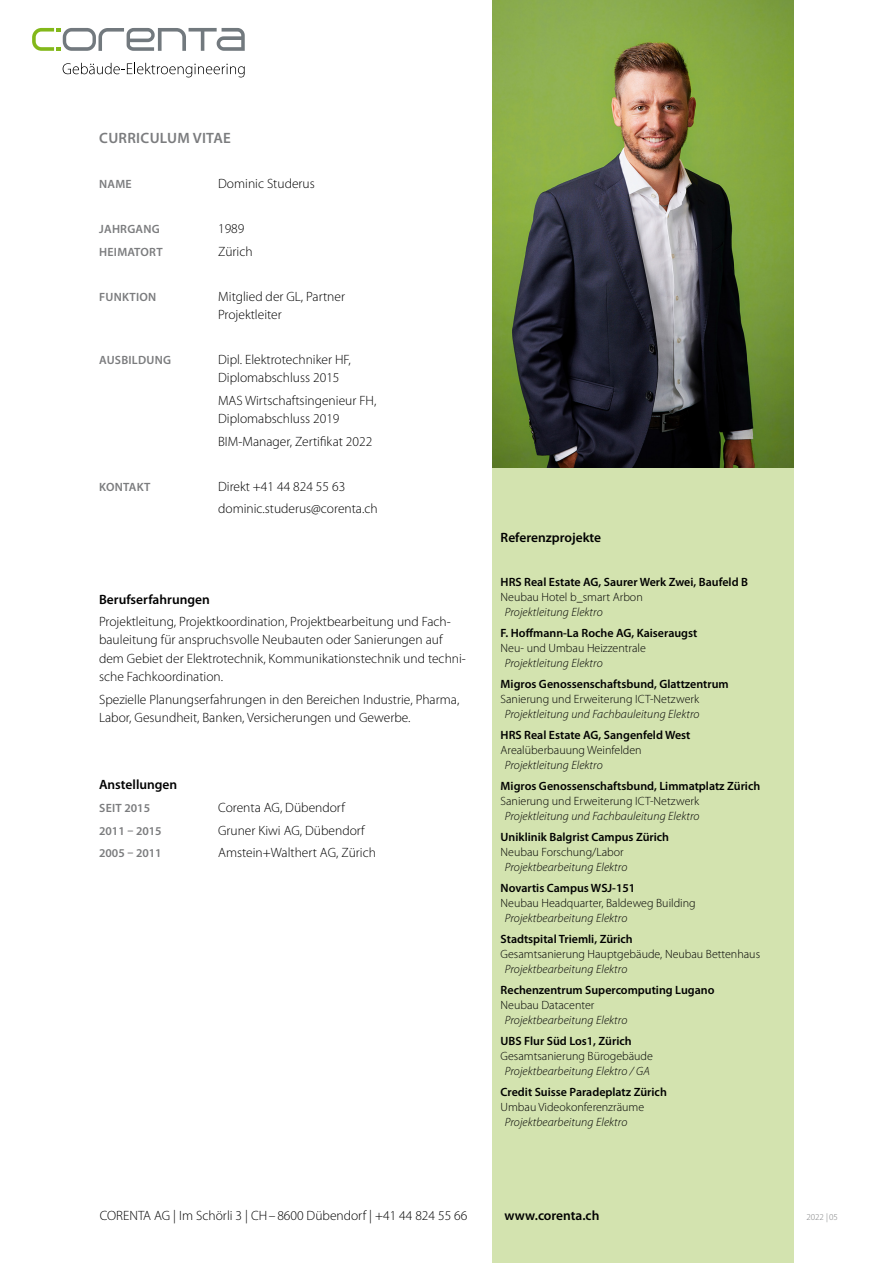
<style>
.page{position:relative;width:893px;height:1263px;background:#fff}
.page>*{position:absolute;margin:0;border:0;box-sizing:border-box;transform-origin:0 0}
.Lebenslauf_aufzählun{font:600 15px "Myriad Pro";letter-spacing:.02em;color:#7b7c7e}
.myriad_pro_light_9-1{font:300 13.5px/18.3px "Myriad Pro";color:#000}
.Lebenslauf_aufzählun-2{font:300 13.5px/18.3px "Myriad Pro";color:#000}
.myriad_pro_semibold{font:600 13.5px "Myriad Pro";color:#000}
._1_Tätigkeit_bold{font:600 12px "Myriad Pro";color:#000}
._2_Tätigkeit_normal{font:300 12px "Myriad Pro";color:#000}
._3_Tätigkeit_kursiv{font:italic 300 12px "Myriad Pro";letter-spacing:.01em;color:#000}
.Lebenslauf_aufzählun-3{font:600 12px "Myriad Pro";letter-spacing:.02em;color:#7b7c7e}
.Lebenslauf_aufzählun-4{font:600 12px "Myriad Pro";color:#7b7c7e}
.myriad_pro_light_8-1{font:300 9px "Myriad Pro";color:#7b7c7e}
</style>
<div class="page">
<div style="left:492px;top:285px;width:301px;height:978px;background:#d3e3af"></div>
<img style="left:492px;top:0;width:301px;height:468px">
<svg style="left:32px;top:28px;width:213px;height:23px"></svg>
<svg style="left:63px;top:63px;width:182px;height:14px"></svg>
<p class="Lebenslauf_aufzählun" style="left:99px;top:128px;width:133px">CURRICULUM VITAE</p>
<p class="Lebenslauf_aufzählun-3" style="left:99px;top:176px;width:34px">NAME</p>
<p class="Lebenslauf_aufzählun-2" style="left:218px;top:175px;width:98px">Dominic Studerus</p>
<p class="Lebenslauf_aufzählun-3" style="left:99px;top:222px;width:62px">JAHRGANG</p>
<p class="Lebenslauf_aufzählun-2" style="left:218px;top:220px;width:28px">1989</p>
<p class="Lebenslauf_aufzählun-3" style="left:99px;top:244px;width:65px">HEIMATORT</p>
<p class="Lebenslauf_aufzählun-2" style="left:218px;top:242px;width:36px">Zürich</p>
<p class="Lebenslauf_aufzählun-3" style="left:99px;top:289px;width:59px">FUNKTION</p>
<p class="Lebenslauf_aufzählun-2" style="left:218px;top:287px;width:128px">Mitglied der GL, Partner<br>Projektleiter</p>
<p class="Lebenslauf_aufzählun-3" style="left:99px;top:353px;width:73px">AUSBILDUNG</p>
<p class="Lebenslauf_aufzählun-2" style="left:218px;top:351px;width:134px">Dipl. Elektrotechniker HF,<br>Diplomabschluss 2015</p>
<p class="Lebenslauf_aufzählun-2" style="left:218px;top:392px;width:160px">MAS Wirtschaftsingenieur FH,<br>Diplomabschluss 2019</p>
<p class="Lebenslauf_aufzählun-2" style="left:218px;top:432px;width:156px">BIM-Manager, Zertifikat 2022</p>
<p class="Lebenslauf_aufzählun-3" style="left:99px;top:479px;width:53px">KONTAKT</p>
<p class="Lebenslauf_aufzählun-2" style="left:218px;top:477px;width:129px">Direkt +41 44 824 55 63</p>
<p class="myriad_pro_light_9-1" style="left:218px;top:500px;width:161px">dominic.studerus@corenta.ch</p>
<p class="myriad_pro_semibold" style="left:99px;top:590px;width:112px">Berufserfahrungen</p>
<p class="myriad_pro_light_9-1" style="left:99px;top:613px;width:368px">Projektleitung, Projektkoordination, Projektbearbeitung und Fach&shy;bauleitung für anspruchsvolle Neubauten oder Sanierungen auf dem Gebiet der Elektrotechnik, Kommunikationstechnik und techni&shy;sche Fachkoordination.</p>
<p class="myriad_pro_light_9-1" style="left:99px;top:690px;width:362px">Spezielle Planungserfahrungen in den Bereichen Industrie, Pharma,<br>Labor, Gesundheit, Banken, Versicherungen und Gewerbe.</p>
<p class="myriad_pro_semibold" style="left:99px;top:776px;width:80px">Anstellungen</p>
<p class="Lebenslauf_aufzählun-3" style="left:99px;top:800px;width:52px">SEIT 2015</p>
<p class="Lebenslauf_aufzählun-2" style="left:218px;top:798px;width:128px">Corenta AG, Dübendorf</p>
<p class="Lebenslauf_aufzählun-4" style="left:99px;top:823px;width:64px">2011 – 2015</p>
<p class="Lebenslauf_aufzählun-2" style="left:218px;top:821px;width:148px">Gruner Kiwi AG, Dübendorf</p>
<p class="Lebenslauf_aufzählun-4" style="left:99px;top:845px;width:64px">2005 – 2011</p>
<p class="Lebenslauf_aufzählun-2" style="left:218px;top:844px;width:159px">Amstein+Walthert AG, Zürich</p>
<p class="myriad_pro_semibold" style="left:501px;top:528px;width:102px">Referenzprojekte</p>
<p class="_1_Tätigkeit_bold" style="left:501px;top:574px;width:249px">HRS Real Estate AG, Saurer Werk Zwei, Baufeld B</p>
<p class="_2_Tätigkeit_normal" style="left:501px;top:591px;width:144px">Neubau Hotel b_smart Arbon</p>
<p class="_3_Tätigkeit_kursiv" style="left:505px;top:606px;width:99px">Projektleitung Elektro</p>
<p class="_1_Tätigkeit_bold" style="left:501px;top:625px;width:198px">F. Hoffmann-La Roche AG, Kaiseraugst</p>
<p class="_2_Tätigkeit_normal" style="left:501px;top:642px;width:147px">Neu- und Umbau Heizzentrale</p>
<p class="_3_Tätigkeit_kursiv" style="left:505px;top:657px;width:99px">Projektleitung Elektro</p>
<p class="_1_Tätigkeit_bold" style="left:501px;top:676px;width:230px">Migros Genossenschaftsbund, Glattzentrum</p>
<p class="_2_Tätigkeit_normal" style="left:501px;top:693px;width:200px">Sanierung und Erweiterung ICT-Netzwerk</p>
<p class="_3_Tätigkeit_kursiv" style="left:505px;top:708px;width:196px">Projektleitung und Fachbauleitung Elektro</p>
<p class="_1_Tätigkeit_bold" style="left:501px;top:727px;width:191px">HRS Real Estate AG, Sangenfeld West</p>
<p class="_2_Tätigkeit_normal" style="left:501px;top:744px;width:143px">Arealüberbauung Weinfelden</p>
<p class="_3_Tätigkeit_kursiv" style="left:505px;top:759px;width:99px">Projektleitung Elektro</p>
<p class="_1_Tätigkeit_bold" style="left:501px;top:778px;width:261px">Migros Genossenschaftsbund, Limmatplatz Zürich</p>
<p class="_2_Tätigkeit_normal" style="left:501px;top:795px;width:200px">Sanierung und Erweiterung ICT-Netzwerk</p>
<p class="_3_Tätigkeit_kursiv" style="left:505px;top:810px;width:196px">Projektleitung und Fachbauleitung Elektro</p>
<p class="_1_Tätigkeit_bold" style="left:501px;top:829px;width:170px">Uniklinik Balgrist Campus Zürich</p>
<p class="_2_Tätigkeit_normal" style="left:501px;top:846px;width:125px">Neubau Forschung/Labor</p>
<p class="_3_Tätigkeit_kursiv" style="left:505px;top:861px;width:124px">Projektbearbeitung Elektro</p>
<p class="_1_Tätigkeit_bold" style="left:501px;top:880px;width:136px">Novartis Campus WSJ-151</p>
<p class="_2_Tätigkeit_normal" style="left:501px;top:897px;width:197px">Neubau Headquarter, Baldeweg Building</p>
<p class="_3_Tätigkeit_kursiv" style="left:505px;top:912px;width:124px">Projektbearbeitung Elektro</p>
<p class="_1_Tätigkeit_bold" style="left:501px;top:931px;width:134px">Stadtspital Triemli, Zürich</p>
<p class="_2_Tätigkeit_normal" style="left:501px;top:948px;width:261px">Gesamtsanierung Hauptgebäude, Neubau Bettenhaus</p>
<p class="_3_Tätigkeit_kursiv" style="left:505px;top:963px;width:124px">Projektbearbeitung Elektro</p>
<p class="_1_Tätigkeit_bold" style="left:501px;top:982px;width:215px">Rechenzentrum Supercomputing Lugano</p>
<p class="_2_Tätigkeit_normal" style="left:501px;top:999px;width:95px">Neubau Datacenter</p>
<p class="_3_Tätigkeit_kursiv" style="left:505px;top:1014px;width:124px">Projektbearbeitung Elektro</p>
<p class="_1_Tätigkeit_bold" style="left:501px;top:1033px;width:133px">UBS Flur Süd Los1, Zürich</p>
<p class="_2_Tätigkeit_normal" style="left:501px;top:1050px;width:154px">Gesamtsanierung Bürogebäude</p>
<p class="_3_Tätigkeit_kursiv" style="left:505px;top:1065px;width:147px">Projektbearbeitung Elektro / GA</p>
<p class="_1_Tätigkeit_bold" style="left:501px;top:1084px;width:168px">Credit Suisse Paradeplatz Zürich</p>
<p class="_2_Tätigkeit_normal" style="left:501px;top:1101px;width:145px">Umbau Videokonferenzräume</p>
<p class="_3_Tätigkeit_kursiv" style="left:505px;top:1116px;width:124px">Projektbearbeitung Elektro</p>
<p class="myriad_pro_light_9-1" style="left:100px;top:1207px;width:369px">CORENTA AG | Im Schörli 3 | CH– 8600 Dübendorf | +41 44 824 55 66</p>
<p class="myriad_pro_semibold" style="left:505px;top:1207px;width:96px">www.corenta.ch</p>
<p class="myriad_pro_light_8-1" style="left:806px;top:1212px;width:33px">2022 | 05</p>
</div>
